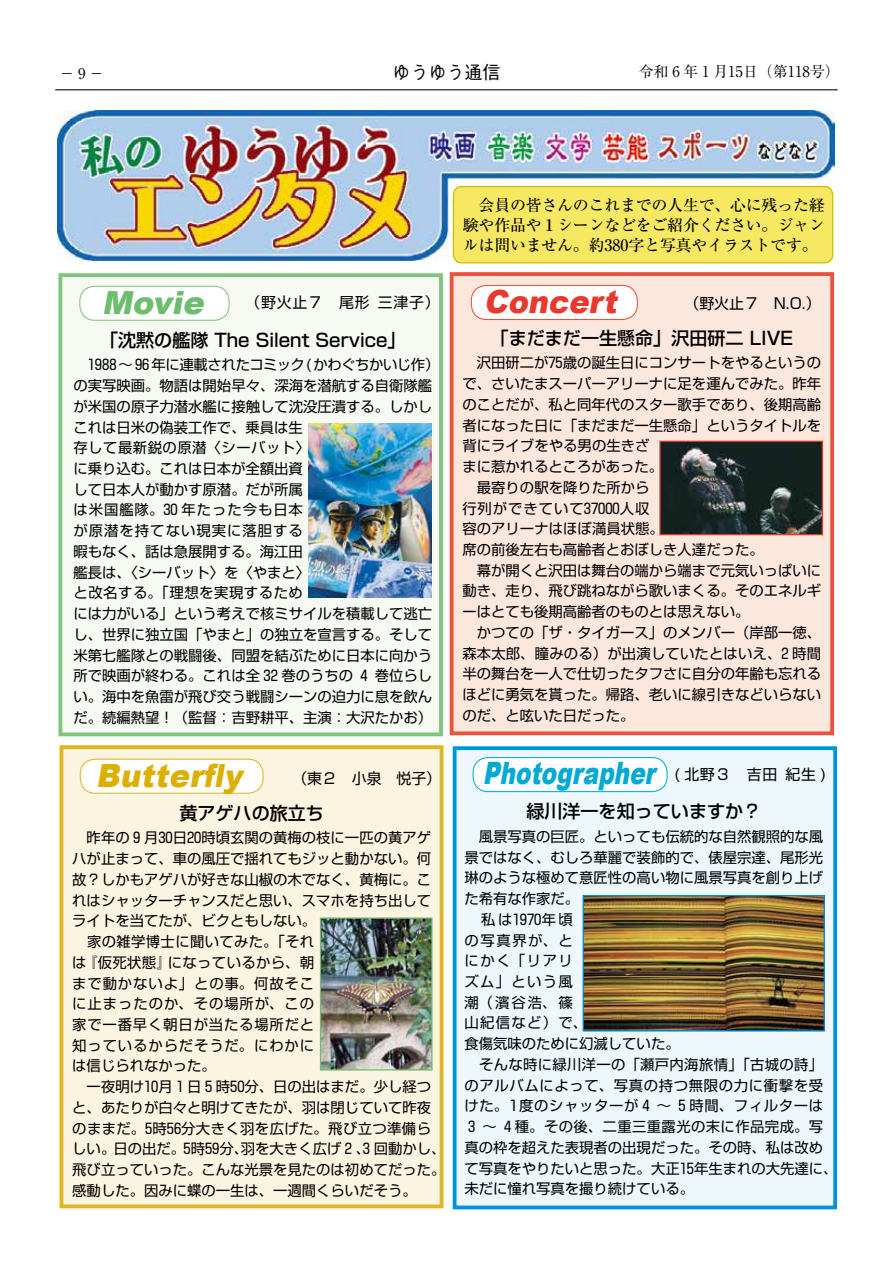
<style>
.page{position:relative;width:893px;height:1263px;background:#fff}
.page>*{position:absolute;margin:0;border:0;box-sizing:border-box;transform-origin:0 0}
.t1{font:italic 900 31.95px "Arial";color:#ddaf00;scale:.95 1}
.t2{font:italic 900 31.95px "Arial";color:#e8382f;scale:.95 1}
.t3{font:italic 900 31.95px "Arial";color:#6ebd6e}
.t4{font:italic 900 30.9px "Arial";color:#00aad4;scale:.75 1}
.t5{font:500 18px "Shin Go Pro";color:#000}
.t6{font:500 18px "Gothic BBB Pro";color:#000}
.t7{font:500 15.9px/20.2px "Ryumin Pro";letter-spacing:-.015em;color:#000;text-align:justify}
.t8{font:14.85px "Shin Go Pro";letter-spacing:.05em;color:#000}
.t9{font:14.85px "Ryumin Pro";color:#000}
.t10{font:14.85px "Shinsei Kai Pro CBSK1";color:#000}
.t11{font:14.4px/20.7px "Shin Go Pro";color:#000}
.t12{font:14.4px "Shin Go Pro";letter-spacing:.025em;color:#000}
.t13{font:14.4px "Shin Go Pro";letter-spacing:.065em;color:#000}
.t14{font:14.4px/20.7px "Shin Go Pro";letter-spacing:.03em;color:#000}
.t15{font:14.4px "Shin Go Pro";letter-spacing:.045em;color:#000}
.t16{font:14.4px "Shin Go Pro";letter-spacing:.06em;color:#000}
.t17{font:14.4px "Shin Go Pro";letter-spacing:-.025em;color:#000}
.t18{font:14.4px "Shin Go Pro";letter-spacing:.055em;color:#000}
.t19{font:14.4px "Shin Go Pro";letter-spacing:.035em;color:#000}
.t20{font:14.4px "Shin Go Pro";letter-spacing:.04em;color:#000}
.t21{font:14.4px "Shin Go Pro";letter-spacing:.07em;color:#000}
.t22{font:14.4px "Shin Go Pro";letter-spacing:.02em;color:#000}
.s1{font-family:"Ryumin Pro"}
</style>
<div class="page">
<hr style="left:55px;top:89px;width:783px;height:1px;background:#000">
<div style="left:58px;top:273px;width:385px;height:463px;background:#f7faf2;border:4px solid #81c47c"></div>
<div style="left:453px;top:746px;width:384px;height:463px;background:#eef8fc;border:4px solid #0094da"></div>
<div style="left:60px;top:745px;width:383px;height:463px;background:#fbf4e0;border:4px solid #e0b723"></div>
<div style="left:450px;top:272px;width:384px;height:463px;background:#fce7dd;border:4px solid #ea523e"></div>
<img style="left:57px;top:111px;width:777px;height:149px">
<div style="left:453px;top:186px;width:380px;height:77px;background:#f6e862;border-radius:9px"></div>
<div style="left:453px;top:186px;width:380px;height:77px;border:1px solid #cdbe00;border-radius:9px"></div>
<div style="left:80px;top:759px;width:183px;height:34px;background:#fff;border-radius:15px"></div>
<div style="left:80px;top:759px;width:184px;height:35px;border:1px solid #e0b723;border-radius:15px"></div>
<div style="left:471px;top:285px;width:166px;height:34px;background:#fff;border-radius:15px"></div>
<div style="left:471px;top:285px;width:167px;height:35px;border:1px solid #ea523e;border-radius:15px"></div>
<div style="left:473px;top:757px;width:194px;height:35px;background:#fff;border-radius:15px"></div>
<div style="left:473px;top:757px;width:195px;height:35px;border:1px solid #00b2d8;border-radius:15px"></div>
<div style="left:80px;top:286px;width:149px;height:34px;background:#fff;border-radius:15px"></div>
<div style="left:79px;top:286px;width:151px;height:35px;border:1px solid #81c47c;border-radius:15px"></div>
<img style="left:661px;top:443px;width:160px;height:90px">
<div style="left:659px;top:441px;width:164px;height:94px;border:1px solid #e8382f"></div>
<img style="left:322px;top:919px;width:109px;height:149px">
<div style="left:320px;top:917px;width:113px;height:153px;border:1px solid #6ebd6e"></div>
<img style="left:585px;top:897px;width:238px;height:132px">
<div style="left:583px;top:895px;width:242px;height:136px;border:1px solid #008cd6"></div>
<img style="left:308px;top:423px;width:124px;height:174px">
<p class="t10" style="left:60px;top:62px;width:46px">− <span class="s1">9</span>　 −</p>
<h1 class="t3" style="left:102px;top:279px;width:111px">Movie</h1>
<p class="t6" style="left:392px;top:57px;width:110px">ゆうゆう通信</p>
<p class="t9" style="left:639px;top:60px;width:202px">令和 6 年 1 月15日（第118号(</p>
<p class="t8" style="left:245px;top:290px;width:126px">（野火止７　尾形</p>
<p class="t8" style="left:378px;top:290px;width:63px">三津子）</p>
<p class="t7" style="left:463px;top:193px;width:363px">　会員の皆さんのこれまでの人生で、心に残った経験や作品や１シーンなどをご紹介ください。ジャンルは問いません。約380字と写真やイラストです。</p>
<h1 class="t2" style="left:484px;top:278px;width:150px">Concert</h1>
<p class="t8" style="left:684px;top:291px;width:138px">（野火止７　 N O. (.</p>
<p class="t5" style="left:100px;top:325px;width:307px">「沈黙の艦隊 The Silent Service「</p>
<p class="t17" style="left:73px;top:353px;width:367px">　1988 ～ 96 年に連載されたコミック(かわぐちかいじ作(</p>
<p class="t11" style="left:73px;top:373px;width:360px">の実写映画。物語は開始早々、深海を潜航する自衛隊艦</p>
<p class="t11" style="left:73px;top:394px;width:360px">が米国の原子力潜水艦に接触して沈没圧潰する。しかし</p>
<p class="t11" style="left:73px;top:415px;width:231px">これは日米の偽装工作で、乗員は生</p>
<p class="t19" style="left:73px;top:436px;width:238px">存して最新鋭の原潜〈シーバット〈</p>
<p class="t11" style="left:73px;top:456px;width:231px">に乗り込む。これは日本が全額出資</p>
<p class="t11" style="left:73px;top:477px;width:231px">して日本人が動かす原潜。だが所属</p>
<p class="t13" style="left:73px;top:498px;width:231px">は米国艦隊。30 年たった今も日本</p>
<p class="t21" style="left:73px;top:519px;width:231px">が原潜を持てない現実に落胆する</p>
<p class="t11" style="left:73px;top:539px;width:231px">暇もなく、話は急展開する。海江田</p>
<p class="t11" style="left:73px;top:560px;width:238px">艦長は、〈シーバット〉を〈やまと〈</p>
<p class="t20" style="left:73px;top:581px;width:231px">と改名する。「理想を実現するため</p>
<p class="t11" style="left:73px;top:601px;width:360px">には力がいる」という考えで核ミサイルを積載して逃亡</p>
<p class="t11" style="left:73px;top:622px;width:360px">し、世界に独立国「やまと」の独立を宣言する。そして</p>
<p class="t11" style="left:73px;top:643px;width:360px">米第七艦隊との戦闘後、同盟を結ぶために日本に向かう</p>
<p class="t11" style="left:375px;top:664px;width:59px">巻位らし</p>
<p class="t11" style="left:73px;top:664px;width:360px">所で映画が終わる。これは全 32 巻のうちの<br>い。海中を魚雷が飛び交う戦闘シーンの迫力に息を飲んだ。続編熱望！（監督：吉野耕平、主演：大沢たかお(</p>
<p class="t11" style="left:360px;top:664px;width:9px">4</p>
<h1 class="t1" style="left:96px;top:753px;width:164px">Butterfly</h1>
<p class="t8" style="left:292px;top:766px;width:150px">（東２　小泉　悦子(</p>
<p class="t5" style="left:179px;top:798px;width:146px">黄アゲハの旅立ち</p>
<p class="t11" style="left:72px;top:826px;width:360px">　昨年の 9 月30日20時頃玄関の黄梅の枝に一匹の黄アゲ</p>
<p class="t11" style="left:72px;top:847px;width:360px">ハが止まって、車の風圧で揺れてもジッと動かない。何</p>
<p class="t11" style="left:72px;top:867px;width:360px">故？しかもアゲハが好きな山椒の木でなく、黄梅に。こ</p>
<p class="t11" style="left:72px;top:888px;width:360px">れはシャッターチャンスだと思い、スマホを持ち出して</p>
<p class="t11" style="left:72px;top:909px;width:245px">ライトを当てたが、ビクともしない。</p>
<p class="t12" style="left:72px;top:930px;width:243px">　家の雑学博士に聞いてみた。「それ</p>
<p class="t12" style="left:168px;top:950px;width:148px">になっているから、朝</p>
<p class="t11" style="left:83px;top:950px;width:89px">『仮死状態』</p>
<p class="t11" style="left:72px;top:950px;width:16px">は</p>
<p class="t16" style="left:72px;top:971px;width:243px">まで動かないよ」との事。何故そこ</p>
<p class="t13" style="left:72px;top:992px;width:243px">に止まったのか、その場所が、この</p>
<p class="t18" style="left:72px;top:1013px;width:243px">家で一番早く朝日が当たる場所だと</p>
<p class="t16" style="left:72px;top:1033px;width:243px">知っているからだそうだ。にわかに</p>
<p class="t11" style="left:72px;top:1054px;width:145px">は信じられなかった。</p>
<p class="t11" style="left:72px;top:1074px;width:360px">　一夜明け10月 1 日 5 時50分、日の出はまだ。少し経つ</p>
<p class="t11" style="left:72px;top:1095px;width:360px">と、あたりが白々と明けてきたが、羽は閉じていて昨夜</p>
<p class="t12" style="left:72px;top:1116px;width:360px">のままだ。時5 56分大きく羽を広げた。飛び立つ準備ら</p>
<p class="t11" style="left:241px;top:1137px;width:206px">羽を大きく広げ 2 3、回動かし、</p>
<p class="t11" style="left:72px;top:1137px;width:375px">しい。日の出だ。時5 59分、<br>飛び立っていった。こんな光景を見たのは初めてだった。感動した。因みに蝶の一生は、一週間くらいだそう。</p>
<p class="t5" style="left:491px;top:323px;width:304px">「まだまだ一生懸命」沢田研二 LIVE</p>
<p class="t11" style="left:462px;top:351px;width:360px;text-align:right">　沢田研二が75歳の誕生日にコンサートをやるというので、さいたまスーパーアリーナに足を運んでみた。昨年のことだが、私と同年代のスター歌手であり、後期高齢というタイトルを</p>
<p class="t11" style="left:570px;top:413px;width:131px">｢まだまだ一生懸命｣</p>
<p class="t11" style="left:462px;top:413px;width:102px">者になった日に</p>
<p class="t11" style="left:462px;top:434px;width:189px">背にライブをやる男の生きざ</p>
<p class="t11" style="left:462px;top:454px;width:202px">まに惹かれるところがあった。</p>
<p class="t11" style="left:462px;top:475px;width:189px">　最寄りの駅を降りた所から</p>
<p class="t13" style="left:462px;top:496px;width:189px">行列ができていて37000人収</p>
<p class="t11" style="left:462px;top:517px;width:203px">容のアリーナはほぼ満員状態。</p>
<p class="t11" style="left:462px;top:537px;width:303px">席の前後左右も高齢者とおぼしき人達だった。</p>
<p class="t11" style="left:462px;top:558px;width:360px">　幕が開くと沢田は舞台の端から端まで元気いっぱいに</p>
<p class="t11" style="left:462px;top:579px;width:360px">動き、走り、飛び跳ねながら歌いまくる。そのエネルギ</p>
<p class="t11" style="left:462px;top:599px;width:289px">ーはとても後期高齢者のものとは思えない。</p>
<p class="t11" style="left:663px;top:620px;width:159px">のメンバー（岸部一徳、</p>
<p class="t11" style="left:462px;top:620px;width:360px">　かつての「ザ・タイガース｣<br>森本太郎、瞳みのる）が出演していたとはいえ、2 時間半の舞台を一人で仕切ったタフさに自分の年齢も忘れるほどに勇気を貰った。帰路、老いに線引きなどいらないのだ、と呟いた日だった。</p>
<h2 class="t4" style="left:483px;top:750px;width:241px">Photographer</h2>
<p class="t8" style="left:674px;top:762px;width:104px">( 北野３　吉田</p>
<p class="t8" style="left:785px;top:762px;width:42px">紀生 (</p>
<p class="t5" style="left:526px;top:796px;width:236px">緑川洋一を知っていますか?</p>
<p class="t11" style="left:464px;top:824px;width:360px">　風景写真の巨匠。といっても伝統的な自然観照的な風</p>
<p class="t11" style="left:464px;top:845px;width:360px">景ではなく、むしろ華麗で装飾的で、俵屋宗達、尾形光</p>
<p class="t11" style="left:464px;top:866px;width:360px">琳のような極めて意匠性の高い物に風景写真を創り上げ</p>
<p class="t11" style="left:464px;top:886px;width:116px">た希有な作家だ。</p>
<p class="t22" style="left:464px;top:907px;width:110px">　私は1970年頃</p>
<p class="t11" style="left:464px;top:928px;width:110px">の写真界が、と</p>
<p class="t11" style="left:464px;top:949px;width:110px">にかく「リアリ</p>
<p class="t11" style="left:464px;top:969px;width:110px">ズム」という風</p>
<p class="t11" style="left:464px;top:990px;width:110px">潮（濱谷浩、篠</p>
<p class="t11" style="left:464px;top:1011px;width:124px">山紀信など）で、</p>
<p class="t11" style="left:464px;top:1031px;width:217px">食傷気味のために幻滅していた。</p>
<p class="t12" style="left:633px;top:1052px;width:185px">｢瀬戸内海旅情｣｢古城の詩「</p>
<p class="t12" style="left:464px;top:1052px;width:163px">　そんな時に緑川洋一の</p>
<p class="t15" style="left:464px;top:1073px;width:360px">のアルバムによって、写真の持つ無限の力に衝撃を受</p>
<p class="t15" style="left:678px;top:1094px;width:146px">5 時間、フィルターは</p>
<p class="t14" style="left:504px;top:1094px;width:321px;text-indent:-40px">けた。1度のシャッターが 4<br>4 種。その後、二重三重露光の末に作品完成。写</p>
<p class="t11" style="left:657px;top:1094px;width:16px">～</p>
<p class="t11" style="left:464px;top:1114px;width:375px">3<br>真の枠を超えた表現者の出現だった。その時、私は改めて写真をやりたいと思った。大正15年生まれの大先達に、未だに憧れ写真を撮り続けている。</p>
<p class="t11" style="left:482px;top:1114px;width:16px">～</p>
</div>
